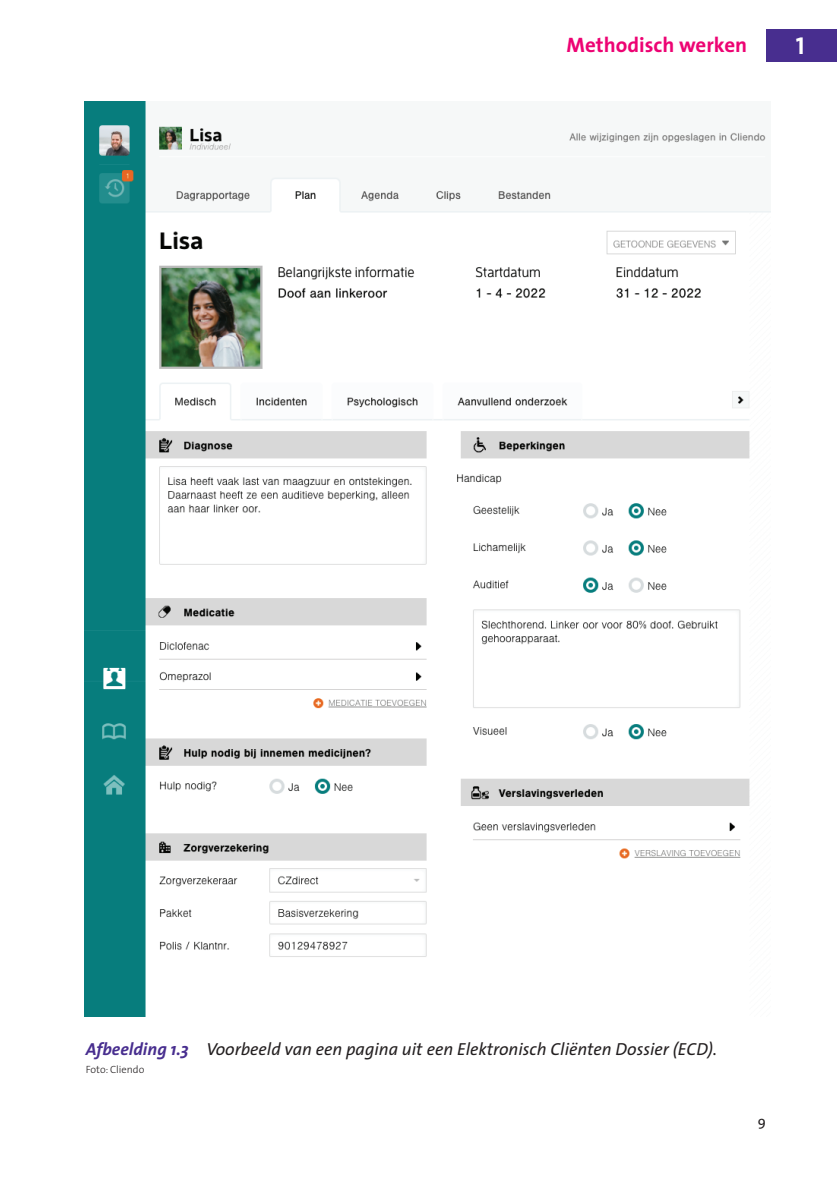
<style>
.page{position:relative;width:837px;height:1184px;background:#fff}
.page>*{position:absolute;margin:0;border:0;box-sizing:border-box;transform-origin:0 0}
.t1{font:24.5px "The Sans Bold Caps";color:#fff}
.t2{font:700 21px "The Sans";color:#ed0373}
.t3{font:italic 17.5px "The Sans";color:#231f20}
.t4{font:14px "The Sans";color:#231f20}
.t5{font:300 10.5px "The Sans";color:#231f20}
.s1{font-weight:700;color:#482e8f}
</style>
<div class="page">
<div style="left:765px;top:29px;width:71px;height:33px;background:#482e8f"></div>
<img style="left:85px;top:102px;width:684px;height:914px">
<p class="t2" style="left:566px;top:27px;width:182px">Methodisch werken</p>
<h1 class="t1" style="left:795px;top:25px;width:10px">1</h1>
<p class="t3" style="left:86px;top:1034px;width:632px"><span class="s1">Afbeelding 1.3</span> Voorbeeld van een pagina uit een Elektronisch Cliënten Dossier (ECD).</p>
<p class="t5" style="left:86px;top:1060px;width:60px">Foto: Cliendo</p>
<p class="t4" style="left:757px;top:1109px;width:10px">9</p>
</div>
